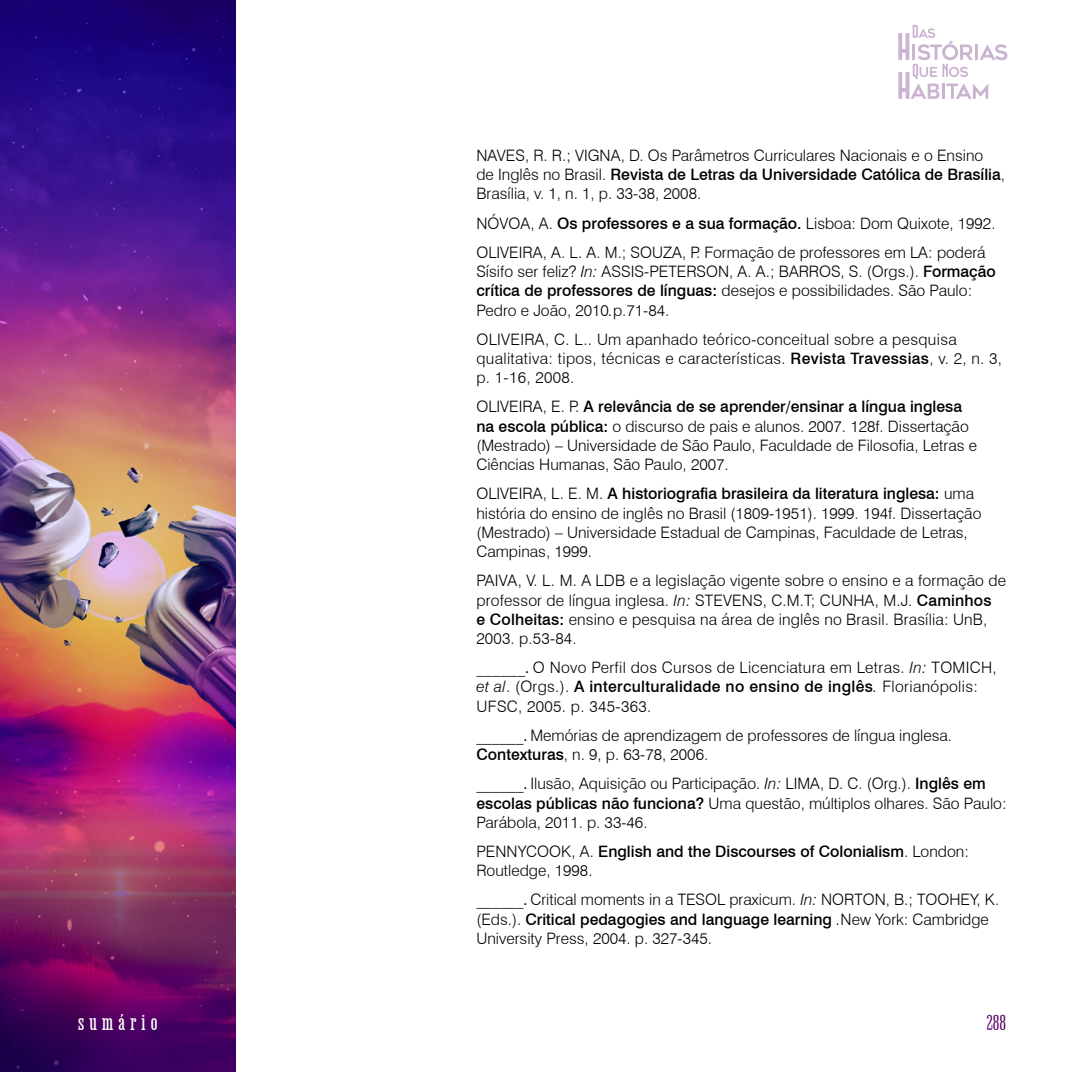
<style>
.page{position:relative;width:1072px;height:1072px;background:#fff}
.page>*{position:absolute;margin:0;border:0;box-sizing:border-box;transform-origin:0 0}
.t1{font:21px "Job Clarendon";letter-spacing:.25em;color:#fff}
.t2{font:300 19.25px "Job Clarendon";color:#540166}
.t3{font:300 15.75px/19.2px "Swiss 721 BT";color:#000}
.t4{font:300 15.75px/19.2px "Swiss 721 BT";letter-spacing:.02em;color:#000}
.t5{font:500 15.75px/19.2px "Swiss 721 BT";color:#000}
.s1{font-weight:500}
.s2{font-style:italic}
.s3{font-family:"Cambria";font-weight:400}
.s4{font-weight:300}
</style>
<div class="page">
<img style="left:0;top:0;width:236px;height:1071px">
<svg style="left:898px;top:25px;width:109px;height:74px"></svg>
<p class="t3" style="left:476px;top:145px;width:530px">NAVES, R. R.; VIGNA, D. Os Parâmetros Curriculares Nacionais e o Ensino<br>de Inglês no Brasil. <span class="s1">Revista de Letras da Universidade Católica de Brasília</span>,<br>Brasília, v. 1, n. 1, p. 33-38, 2008.</p>
<p class="t3" style="left:476px;top:208px;width:520px;line-height:29.2px">NÓVOA, A. <span class="s1">Os professores e a sua formação.</span> Lisboa: Dom Quixote, 1992.<br>OLIVEIRA, A. L. A. M.; SOUZA, P. Formação de professores em LA: poderá</p>
<p class="t3" style="left:476px;top:262px;width:521px">Sísifo ser feliz? <span class="s2">In:</span> ASSIS-PETERSON, A. A.; BARROS, S. (Orgs.). <span class="s1">Formação crítica de professores de línguas:</span> desejos e possibilidades. São Paulo:<br>Pedro e João, 2010<span class="s2">.</span>p.71-84.</p>
<p class="t4" style="left:476px;top:329px;width:527px">OLIVEIRA, C. L.. Um apanhado teórico-conceitual sobre a pesquisa qualitativa: tipos, técnicas e características. <span class="s1">Revista Travessias</span>, v. 2, n. 3, p. 1-16, 2008.</p>
<p class="t3" style="left:476px;top:397px;width:502px">OLIVEIRA, E. P. <span class="s1">A relevância de se aprender/ensinar a língua inglesa na escola pública:</span> o discurso de pais e alunos. 2007. 128f. Dissertação (Mestrado) – Universidade de São Paulo, Faculdade de Filosofia, Letras e Ciências Humanas, São Paulo, 2007.</p>
<p class="t3" style="left:476px;top:484px;width:506px">OLIVEIRA, L. E. M. <span class="s1">A historiografia brasileira da literatura inglesa:</span> uma história do ensino de inglês no Brasil (1809-1951). 1999. 194f. Dissertação (Mestrado) – Universidade Estadual de Campinas, Faculdade de Letras, Campinas, 1999.</p>
<p class="t3" style="left:476px;top:571px;width:531px">PAIVA, V. L. M. A LDB e a legislação vigente sobre o ensino e a formação de professor de língua inglesa. <span class="s2">In:</span> STEVENS, C.M.T; CUNHA, M.J. <span class="s1">Caminhos<br>e Colheitas:</span> ensino e pesquisa na área de inglês no Brasil. Brasília: UnB, 2003. p.53-84.</p>
<p class="t4" style="left:476px;top:658px;width:521px">______<span class="s3">.</span> O Novo Perfil dos Cursos de Licenciatura em Letras. <span class="s2">In:</span> TOMICH, <span class="s2">et al</span>. (Orgs.). <span class="s1">A interculturalidade no ensino de inglês</span><span class="s2">.</span> Florianópolis:<br>UFSC, 2005. p. 345-363.</p>
<p class="t3" style="left:476px;top:725px;width:477px">______<span class="s3">.</span> Memórias de aprendizagem de professores de língua inglesa.<br><span class="s1">Contexturas</span>, n. 9, p. 63-78, 2006.</p>
<p class="t3" style="left:476px;top:774px;width:531px">______<span class="s3">.</span> Ilusão, Aquisição ou Participação. <span class="s2">In:</span> LIMA, D. C. (Org.). <span class="s1">Inglês em escolas públicas não funciona?</span> Uma questão, múltiplos olhares. São Paulo:<br>Parábola, 2011. p. 33-46.</p>
<p class="t5" style="left:476px;top:841px;width:494px"><span class="s4">PENNYCOOK, A.</span> English and the Discourses of Colonialism<span class="s4">. London:<br>Routledge, 1998.</span></p>
<p class="t3" style="left:476px;top:890px;width:524px">______<span class="s3">.</span> Critical moments in a TESOL praxicum. <span class="s2">In:</span> NORTON, B.; TOOHEY, K. (Eds.). <span class="s1">Critical pedagogies and language learning</span> <span class="s2">.</span>New York: Cambridge<br>University Press, 2004. p. 327-345.</p>
<h1 class="t1" style="left:78px;top:1006px;width:81px">sumário</h1>
<p class="t2" style="left:986px;top:1009px;width:21px">288</p>
</div>
